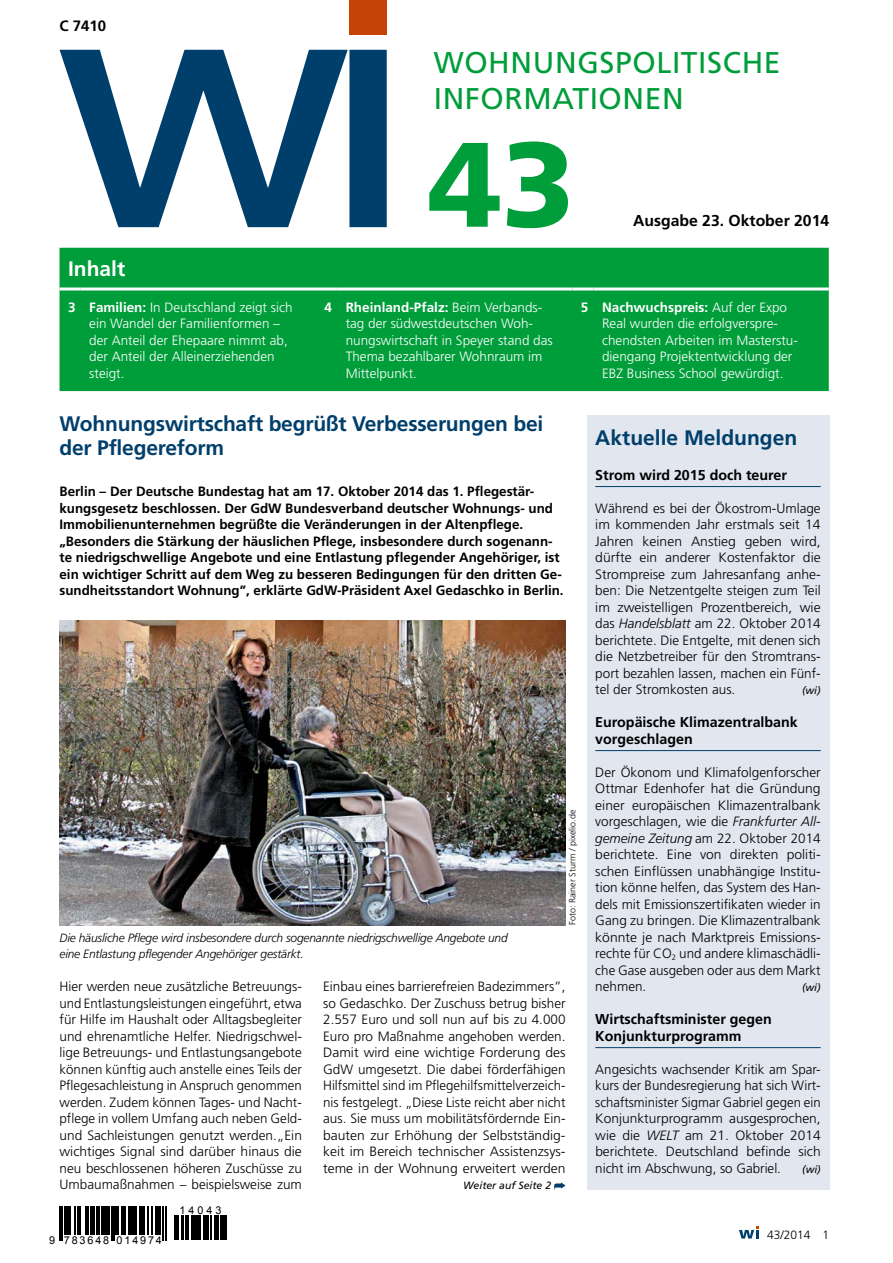
<style>
.page{position:relative;width:893px;height:1263px;background:#fff}
.page>*{position:absolute;margin:0;border:0;box-sizing:border-box;transform-origin:0 0}
.t1{font:900 120px "Frutiger";color:#009d3b}
.t2{font:30px/36px "Frutiger";letter-spacing:.02em;color:#009d3b}
.t3{font:700 21px/24px "Frutiger";letter-spacing:-.01em;color:#003f6b}
.t4{font:700 21px "Frutiger";color:#fff}
.t5{font:700 15.75px "Frutiger";color:#000}
.t6{font:700 15px "Frutiger";color:#000}
.t7{font:700 14.25px/16.5px "Frutiger";color:#000}
.t8{font:300 13.5px/16.5px "Frutiger";color:#000;text-align:justify}
.t9{font:700 13.5px/16.5px "Frutiger";color:#000}
.t10{font:300 13.5px/16.5px "Frutiger";color:#fff}
.t11{font:italic 300 12px/16.5px "Frutiger";letter-spacing:-.015em;color:#000}
.t12{font:300 12px "Frutiger";color:#000}
.t13{font:10.8px "Arial";letter-spacing:.17em;color:#000}
.t14{font:italic 10.5px "Frutiger";color:#000}
.t15{font:300 9px "Frutiger";color:#000}
.s1{font-weight:700}
.s2{font-style:italic}
</style>
<div class="page">
<div style="left:60px;top:248px;width:769px;height:143px;background:#009d3b"></div>
<hr style="left:60px;top:287px;width:21px;height:3px;background:#fff">
<hr style="left:81px;top:287px;width:235px;height:3px;background:#fff">
<hr style="left:316px;top:287px;width:21px;height:3px;background:#fff">
<hr style="left:337px;top:287px;width:235px;height:3px;background:#fff">
<hr style="left:572px;top:287px;width:22px;height:3px;background:#fff">
<hr style="left:594px;top:287px;width:235px;height:3px;background:#fff">
<svg style="left:554px;top:1182px;width:12px;height:7px"></svg>
<div style="left:587px;top:415px;width:242px;height:774px;background:#e1e6ef"></div>
<hr style="left:595px;top:486px;width:226px;height:1px;background:#003f6b">
<hr style="left:595px;top:750px;width:226px;height:1px;background:#003f6b">
<hr style="left:595px;top:1047px;width:226px;height:1px;background:#003f6b">
<img style="left:60px;top:620px;width:506px;height:305px">
<svg style="left:739px;top:1226px;width:20px;height:12px"></svg>
<hr style="left:60px;top:1206px;width:1px;height:34px;background:#000">
<hr style="left:62px;top:1206px;width:1px;height:34px;background:#000">
<hr style="left:64px;top:1206px;width:3px;height:28px;background:#000">
<hr style="left:68px;top:1206px;width:3px;height:28px;background:#000">
<svg style="left:74px;top:1206px;width:7px;height:28px"></svg>
<hr style="left:85px;top:1206px;width:2px;height:28px;background:#000">
<svg style="left:88px;top:1206px;width:1px;height:28px"></svg>
<hr style="left:90px;top:1206px;width:4px;height:28px;background:#000">
<hr style="left:97px;top:1206px;width:3px;height:28px;background:#000">
<svg style="left:101px;top:1206px;width:1px;height:28px"></svg>
<hr style="left:103px;top:1206px;width:3px;height:28px;background:#000">
<hr style="left:107px;top:1206px;width:3px;height:28px;background:#000">
<hr style="left:111px;top:1206px;width:1px;height:34px;background:#000">
<hr style="left:113px;top:1206px;width:2px;height:34px;background:#000">
<hr style="left:116px;top:1206px;width:3px;height:28px;background:#000">
<svg style="left:121px;top:1206px;width:1px;height:28px"></svg>
<hr style="left:124px;top:1206px;width:2px;height:28px;background:#000">
<hr style="left:128px;top:1206px;width:2px;height:28px;background:#000">
<hr style="left:131px;top:1206px;width:2px;height:28px;background:#000">
<hr style="left:134px;top:1206px;width:3px;height:28px;background:#000">
<hr style="left:139px;top:1206px;width:4px;height:28px;background:#000">
<svg style="left:144px;top:1206px;width:12px;height:28px"></svg>
<hr style="left:157px;top:1206px;width:4px;height:28px;background:#000">
<hr style="left:163px;top:1206px;width:1px;height:34px;background:#000">
<hr style="left:165px;top:1206px;width:1px;height:34px;background:#000">
<svg style="left:174px;top:1216px;width:1px;height:24px"></svg>
<hr style="left:176px;top:1216px;width:3px;height:24px;background:#000">
<hr style="left:181px;top:1216px;width:2px;height:24px;background:#000">
<svg style="left:185px;top:1216px;width:4px;height:24px"></svg>
<hr style="left:191px;top:1216px;width:3px;height:24px;background:#000">
<hr style="left:195px;top:1216px;width:2px;height:24px;background:#000">
<svg style="left:198px;top:1216px;width:3px;height:24px"></svg>
<hr style="left:203px;top:1216px;width:4px;height:24px;background:#000">
<svg style="left:208px;top:1216px;width:3px;height:24px"></svg>
<hr style="left:215px;top:1216px;width:2px;height:24px;background:#000">
<svg style="left:218px;top:1216px;width:1px;height:24px"></svg>
<div style="left:220px;top:1216px;width:5px;height:24px;background:#000"></div>
<svg style="left:226px;top:1216px;width:1px;height:24px"></svg>
<svg style="left:60px;top:50px;width:327px;height:177px"></svg>
<div style="left:350px;top:0;width:37px;height:34px;background:#c54304"></div>
<p class="t6" style="left:60px;top:17px;width:48px">C 7410</p>
<h2 class="t2" style="left:434px;top:44px;width:348px">WOHNUNGSPOLITISCHE<br>INFORMATIONEN</h2>
<h1 class="t1" style="left:428px;top:112px;width:148px">43</h1>
<p class="t5" style="left:633px;top:211px;width:198px">Ausgabe 23. Oktober 2014</p>
<h3 class="t4" style="left:68px;top:257px;width:59px">Inhalt</h3>
<p class="t10" style="left:89px;top:299px;width:205px;text-indent:-21px"><span class="s1">3 Familien:</span> In Deutschland zeigt sich ein Wandel der Familienformen – der Anteil der Ehepaare nimmt ab, der Anteil der Alleinerziehenden steigt.</p>
<p class="t10" style="left:346px;top:299px;width:209px;text-indent:-21px"><span class="s1">4 Rheinland-Pfalz:</span> Beim Verbands&shy;tag der südwestdeutschen Woh&shy;nungswirtschaft in Speyer stand das<br>Thema bezahlbarer Wohnraum im<br>Mittelpunkt.</p>
<p class="t10" style="left:602px;top:299px;width:197px;text-indent:-21px"><span class="s1">5 Nachwuchspreis:</span> Auf der Expo<br>Real wurden die erfolgverspre&shy;chendsten Arbeiten im Masterstu&shy;diengang Projektentwicklung der<br>EBZ Business School gewürdigt.</p>
<h3 class="t3" style="left:60px;top:412px;width:485px">Wohnungswirtschaft begrüßt Verbesserungen bei der Pflegereform</h3>
<p class="t9" style="left:60px;top:483px;width:506px">Berlin – Der Deutsche Bundestag hat am 17. Oktober 2014 das 1. Pflegestär&shy;kungsgesetz beschlossen. Der GdW Bundesverband deutscher Wohnungs- und Immobilienunternehmen begrüßte die Veränderungen in der Altenpflege. „Besonders die Stärkung der häuslichen Pflege, insbesondere durch sogenann&shy;te niedrigschwellige Angebote und eine Entlastung pflegender Angehöriger, ist ein wichtiger Schritt auf dem Weg zu besseren Bedingungen für den dritten Ge&shy;sundheitsstandort Wohnung”, erklärte GdW-Präsident Axel Gedaschko in Berlin.</p>
<p class="t11" style="left:60px;top:930px;width:450px">Die häusliche Pflege wird insbesondere durch sogenannte niedrigschwellige Angebote und eine Entlastung pflegender Angehöriger gestärkt.</p>
<p class="t15" style="left:567px;top:925px;width:117px;rotate:-90deg">Foto: Rainer Sturm / pixelio.de</p>
<p class="t8" style="left:60px;top:979px;width:244px">Hier werden neue zusätzliche Betreuungs&shy;und Entlastungsleistungen eingeführt, etwa für Hilfe im Haushalt oder Alltagsbegleiter und ehrenamtliche Helfer. Niedrigschwel&shy;lige Betreuungs- und Entlastungsangebote können künftig auch anstelle eines Teils der Pflegesachleistung in Anspruch genommen werden. Zudem können Tages- und Nacht&shy;pflege in vollem Umfang auch neben Geld&shy;und Sachleistungen genutzt werden.„Ein wichtiges Signal sind darüber hinaus die neu beschlossenen höheren Zuschüsse zu Umbaumaßnahmen – beispielsweise zum</p>
<p class="t8" style="left:323px;top:979px;width:244px">Einbau eines barrierefreien Badezimmers”, so Gedaschko. Der Zuschuss betrug bisher 2.557 Euro und soll nun auf bis zu 4.000<br>Euro pro Maßnahme angehoben werden.<br>Damit wird eine wichtige Forderung des GdW umgesetzt. Die dabei förderfähigen Hilfsmittel sind im Pflegehilfsmittelverzeich&shy;nis festgelegt. „Diese Liste reicht aber nicht aus. Sie muss um mobilitätsfördernde Ein&shy;bauten zur Erhöhung der Selbstständig&shy;keit im Bereich technischer Assistenzsys&shy;teme in der Wohnung erweitert werden</p>
<p class="t14" style="left:463px;top:1180px;width:89px">Weiter auf Seite 2</p>
<p class="t13" style="left:49px;top:1233px;width:114px">9 783648 014974</p>
<p class="t13" style="left:180px;top:1203px;width:43px">14043</p>
<h3 class="t3" style="left:595px;top:426px;width:203px">Aktuelle Meldungen</h3>
<p class="t7" style="left:595px;top:467px;width:193px">Strom wird 2015 doch teurer</p>
<p class="t8" style="left:595px;top:500px;width:227px">Während es bei der Ökostrom-Umlage im kommenden Jahr erstmals seit 14<br>Jahren keinen Anstieg geben wird, dürfte ein anderer Kostenfaktor die Strompreise zum Jahresanfang anhe&shy;ben: Die Netzentgelte steigen zum Teil im zweistelligen Prozentbereich, wie das <span class="s2">Handelsblatt</span> am 22. Oktober 2014 berichtete. Die Entgelte, mit denen sich die Netzbetreiber für den Stromtrans&shy;port bezahlen lassen, machen ein Fünf&shy;tel der Stromkosten aus.</p>
<p class="t14" style="left:802px;top:685px;width:20px">(wi)</p>
<p class="t7" style="left:595px;top:714px;width:204px">Europäische Klimazentralbank vorgeschlagen</p>
<p class="t8" style="left:595px;top:764px;width:227px">Der Ökonom und Klimafolgenforscher Ottmar Edenhofer hat die Gründung einer europäischen Klimazentralbank vorgeschlagen, wie die <span class="s2">Frankfurter All&shy;gemeine Zeitung</span> am 22. Oktober 2014 berichtete. Eine von direkten politi&shy;schen Einflüssen unabhängige Institu&shy;tion könne helfen, das System des Han&shy;dels mit Emissionszertifikaten wieder in Gang zu bringen. Die Klimazentralbank könnte je nach Marktpreis Emissions&shy;rechte für CO<sub>2</sub> und andere klimaschädli&shy;che Gase ausgeben oder aus dem Markt nehmen.</p>
<p class="t14" style="left:802px;top:982px;width:20px">(wi)</p>
<p class="t7" style="left:595px;top:1011px;width:178px">Wirtschaftsminister gegen<br>Konjunkturprogramm</p>
<p class="t8" style="left:595px;top:1061px;width:227px">Angesichts wachsender Kritik am Spar&shy;kurs der Bundesregierung hat sich Wirt&shy;schaftsminister Sigmar Gabriel gegen ein Konjunkturprogramm ausgesprochen, wie die <span class="s2">WELT</span> am 21. Oktober 2014 berichtete. Deutschland befinde sich nicht im Abschwung, so Gabriel.</p>
<p class="t14" style="left:802px;top:1163px;width:20px">(wi)</p>
<p class="t12" style="left:767px;top:1227px;width:64px">43/2014 1</p>
</div>
